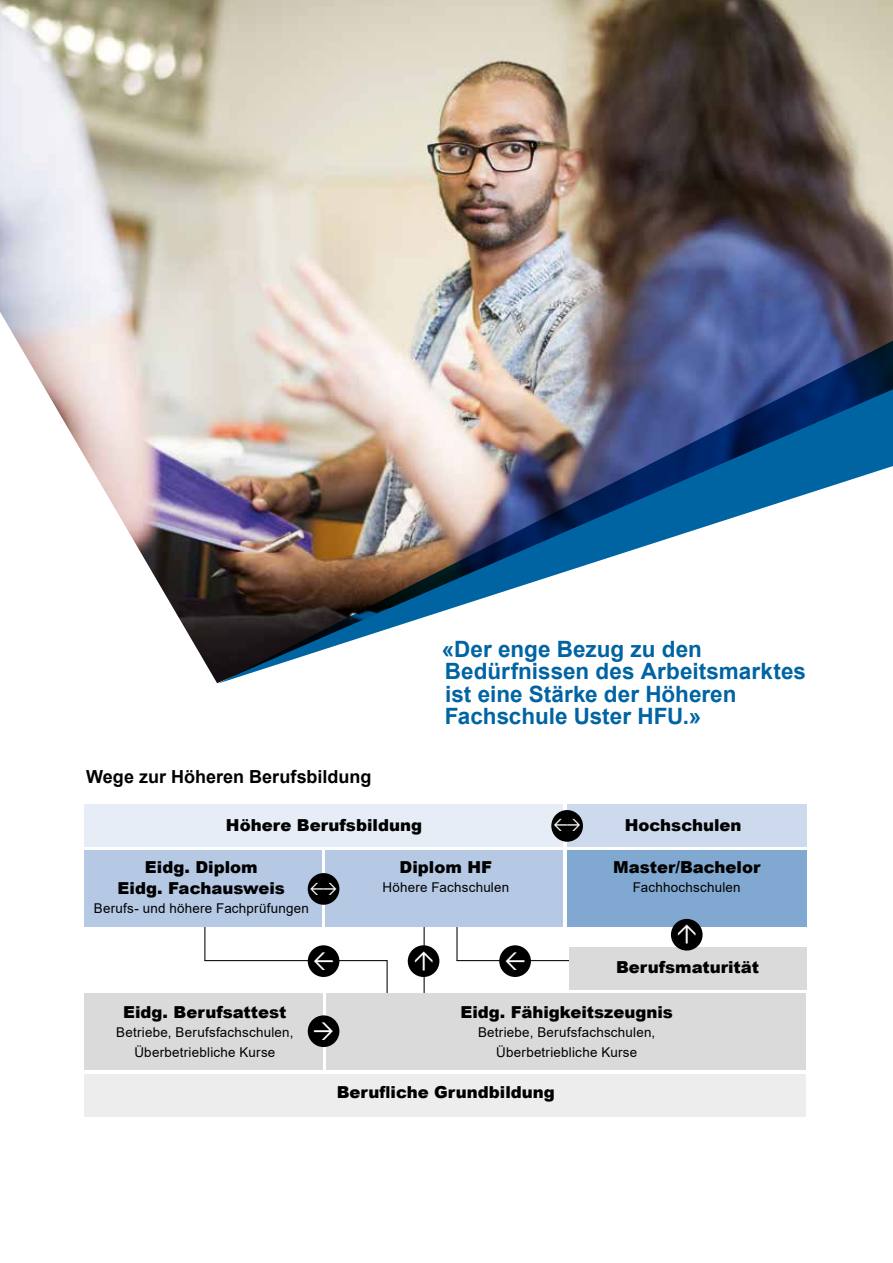
<style>
.page{position:relative;width:893px;height:1263px;background:#fff}
.page>*{position:absolute;margin:0;border:0;box-sizing:border-box;transform-origin:0 0}
.t1{font:700 22.5px/22.5px "Arial";color:#0064a3}
.t2{font:700 18px "Arial";color:#000}
.t3{font:900 16.5px/21px "Arial";color:#000;text-align:center}
.t4{font:13.5px/19.5px "Arial";letter-spacing:.02em;color:#000;text-align:center}
</style>
<div class="page">
<img style="left:0;top:0;width:893px;height:683px">
<img style="left:218px;top:139px;width:675px;height:544px">
<hr style="left:387px;top:960px;width:1px;height:35px;background:#000">
<hr style="left:204px;top:924px;width:1px;height:37px;background:#000">
<hr style="left:456px;top:924px;width:1px;height:37px;background:#000">
<hr style="left:424px;top:924px;width:1px;height:71px;background:#000">
<hr style="left:204px;top:960px;width:183px;height:1px;background:#000">
<hr style="left:456px;top:960px;width:116px;height:1px;background:#000">
<div style="left:567px;top:805px;width:239px;height:42px;background:#cddaed"></div>
<div style="left:84px;top:805px;width:479px;height:42px;background:#e6edf7"></div>
<div style="left:84px;top:1074px;width:722px;height:43px;background:#ededed"></div>
<div style="left:84px;top:993px;width:238px;height:77px;background:#dadada"></div>
<div style="left:326px;top:993px;width:480px;height:77px;background:#dadada"></div>
<div style="left:84px;top:851px;width:237px;height:76px;background:#b5c9e4"></div>
<div style="left:326px;top:851px;width:237px;height:76px;background:#b5c9e4"></div>
<div style="left:567px;top:851px;width:239px;height:76px;background:#81a8d1"></div>
<div style="left:569px;top:947px;width:237px;height:42px;background:#dadada"></div>
<div style="left:551px;top:810px;width:32px;height:32px;background:#000;border-radius:50%"></div>
<div style="left:308px;top:873px;width:31px;height:32px;background:#000;border-radius:50%"></div>
<div style="left:671px;top:919px;width:32px;height:31px;background:#000;border-radius:50%"></div>
<div style="left:308px;top:1015px;width:31px;height:32px;background:#000;border-radius:50%"></div>
<div style="left:308px;top:945px;width:31px;height:32px;background:#000;border-radius:50%"></div>
<div style="left:499px;top:945px;width:32px;height:32px;background:#000;border-radius:50%"></div>
<div style="left:408px;top:945px;width:31px;height:32px;background:#000;border-radius:50%"></div>
<h2 class="t2" style="left:86px;top:764px;width:287px">Wege zur Höheren Berufsbildung</h2>
<p class="t3" style="left:226px;top:814px;width:198px">Höhere Berufsbildung</p>
<h1 class="t1" style="left:442px;top:638px;width:366px">«Der enge Bezug zu den<br>Bedürfnissen des Arbeitsmarktes ist eine Stärke der Höheren<br>Fachschule Uster HFU.»</h1>
<p class="t3" style="left:625px;top:814px;width:118px">Hochschulen</p>
<p class="t3" style="left:118px;top:856px;width:169px">Eidg. Diplom<br>Eidg. Fachausweis</p>
<p class="t4" style="left:94px;top:899px;width:217px">Berufs- und höhere Fachprüfungen</p>
<p class="t3" style="left:123px;top:1001px;width:165px">Eidg. Berufsattest</p>
<p class="t4" style="left:116px;top:1022px;width:179px">Betriebe, Berufsfachschulen,<br>Überbetriebliche Kurse</p>
<p class="t3" style="left:399px;top:856px;width:94px">Diplom HF</p>
<p class="t4" style="left:382px;top:878px;width:128px">Höhere Fachschulen</p>
<p class="t3" style="left:613px;top:856px;width:149px">Master/Bachelor</p>
<p class="t4" style="left:633px;top:878px;width:109px">Fachhochschulen</p>
<p class="t3" style="left:616px;top:956px;width:145px">Berufsmaturität</p>
<p class="t3" style="left:460px;top:1001px;width:214px">Eidg. Fähigkeitszeugnis</p>
<p class="t4" style="left:478px;top:1022px;width:179px">Betriebe, Berufsfachschulen,<br>Überbetriebliche Kurse</p>
<p class="t3" style="left:337px;top:1081px;width:220px">Berufliche Grundbildung</p>
</div>
